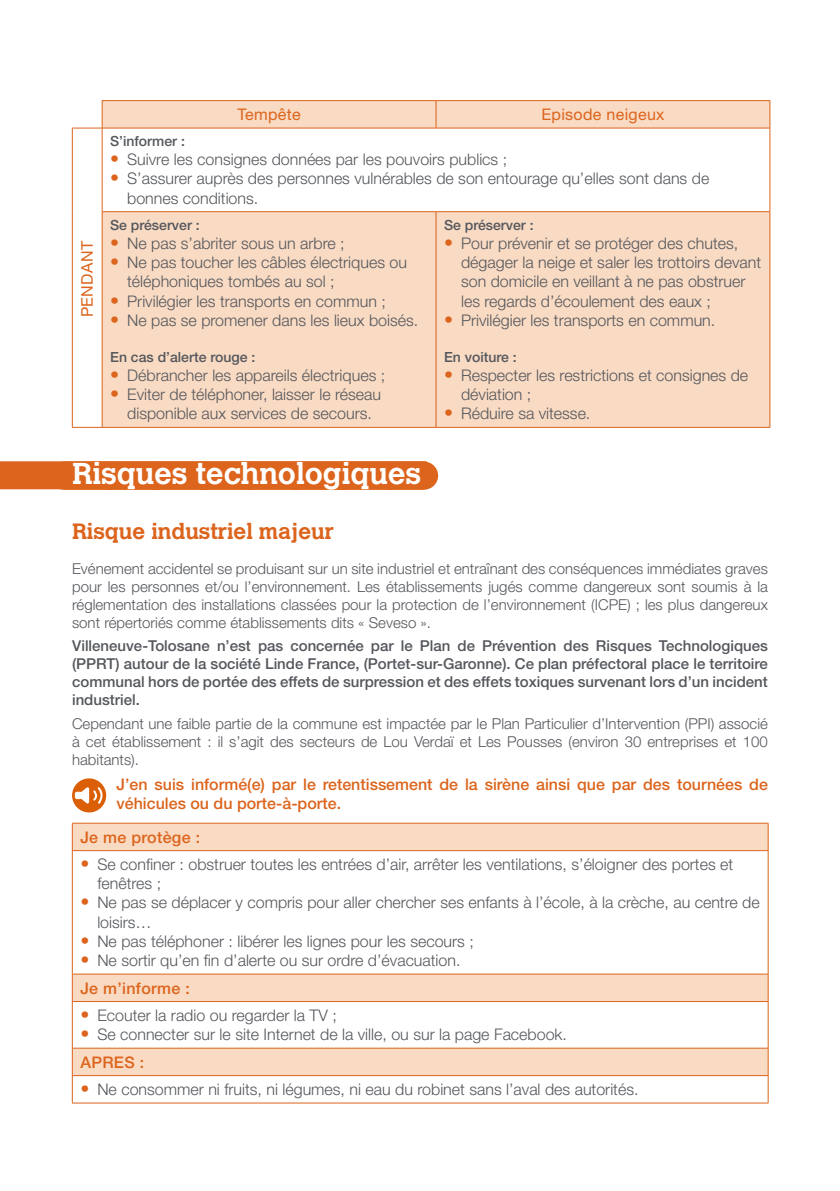
<style>
.page{position:relative;width:840px;height:1191px;background:#fff}
.page>*{position:absolute;margin:0;border:0;box-sizing:border-box;transform-origin:0 0}
.titres_lignes_orange{font:700 30px "Calvert";color:#fff}
.titre_orange_11pts{font:700 22px "Calvert";color:#dc641c}
.t1{font:300 16px/19.2px "Helvetica Neue LT Std";color:#54575c}
.alerte_orange{font:500 16px/19.2px "Helvetica Neue LT Std";color:#dc641c}
.texte_bleu_8_ptsoran{font:500 16px "Helvetica Neue LT Std";letter-spacing:.02em;color:#dc641c}
.Tableau_titres{font:16px "Helvetica Neue LT Std";letter-spacing:.02em;color:#dc641c}
.Texte_7_5_pts_paragr{font:300 15px/18px "Helvetica Neue LT Std";color:#54575c;text-align:justify}
.Texte_7_5_pts_paragr-2{font:500 15px/18px "Helvetica Neue LT Std";color:#54575c;text-align:justify}
.Tableau_bold{font:500 14px "Helvetica Neue LT Std";color:#54575c}
.s1{font-size:18px;color:#dc641c}
</style>
<div class="page">
<div style="left:0;top:461px;width:426px;height:28px;background:#dc641c"></div>
<svg style="left:103px;top:101px;width:666px;height:326px;fill:#f9dac3"></svg>
<svg style="left:435px;top:101px;width:1px;height:27px"></svg>
<hr style="left:436px;top:211px;width:333px;height:1px;background:#dc641c">
<hr style="left:102px;top:211px;width:334px;height:1px;background:#dc641c">
<hr style="left:435px;top:212px;width:1px;height:215px;background:#dc641c">
<hr style="left:102px;top:100px;width:334px;height:1px;background:#dc641c">
<svg style="left:102px;top:101px;width:1px;height:27px"></svg>
<hr style="left:436px;top:100px;width:333px;height:1px;background:#dc641c">
<svg style="left:769px;top:101px;width:1px;height:27px"></svg>
<hr style="left:102px;top:128px;width:1px;height:83px;background:#dc641c">
<hr style="left:102px;top:212px;width:1px;height:215px;background:#dc641c">
<hr style="left:72px;top:128px;width:30px;height:1px;background:#dc641c">
<hr style="left:72px;top:128px;width:1px;height:84px;background:#dc641c">
<hr style="left:102px;top:128px;width:334px;height:1px;background:#dc641c">
<hr style="left:436px;top:128px;width:333px;height:1px;background:#dc641c">
<hr style="left:769px;top:128px;width:1px;height:83px;background:#dc641c">
<hr style="left:72px;top:212px;width:1px;height:215px;background:#dc641c">
<hr style="left:769px;top:212px;width:1px;height:215px;background:#dc641c">
<hr style="left:72px;top:427px;width:30px;height:1px;background:#dc641c">
<hr style="left:102px;top:427px;width:334px;height:1px;background:#dc641c">
<hr style="left:436px;top:427px;width:333px;height:1px;background:#dc641c">
<svg style="left:73px;top:824px;width:694px;height:251px"></svg>
<hr style="left:72px;top:823px;width:696px;height:1px;background:#dc641c">
<svg style="left:72px;top:823px;width:1px;height:27px"></svg>
<svg style="left:767px;top:823px;width:1px;height:27px"></svg>
<hr style="left:72px;top:850px;width:696px;height:1px;background:#dc641c">
<hr style="left:72px;top:851px;width:1px;height:122px;background:#dc641c">
<hr style="left:767px;top:851px;width:1px;height:122px;background:#dc641c">
<hr style="left:72px;top:973px;width:696px;height:1px;background:#dc641c">
<svg style="left:72px;top:974px;width:1px;height:27px"></svg>
<svg style="left:767px;top:974px;width:1px;height:27px"></svg>
<hr style="left:72px;top:1001px;width:696px;height:1px;background:#dc641c">
<hr style="left:72px;top:1001px;width:1px;height:47px;background:#dc641c">
<hr style="left:767px;top:1001px;width:1px;height:47px;background:#dc641c">
<hr style="left:72px;top:1047px;width:696px;height:1px;background:#dc641c">
<hr style="left:72px;top:1075px;width:696px;height:1px;background:#dc641c">
<svg style="left:72px;top:1048px;width:1px;height:54px"></svg>
<svg style="left:767px;top:1048px;width:1px;height:54px"></svg>
<hr style="left:72px;top:1102px;width:696px;height:1px;background:#dc641c">
<div style="left:72px;top:778px;width:34px;height:34px;background:#da5f06;border-radius:50%"></div>
<div style="left:75px;top:791px;width:7px;height:8px;background:#fff;border-radius:2px"></div>
<svg style="left:78px;top:786px;width:27px;height:19px"></svg>
<p class="Tableau_titres" style="left:78px;top:317px;width:77px;rotate:-90deg">PENDANT</p>
<p class="Tableau_titres" style="left:237px;top:105px;width:65px">Tempête</p>
<p class="Tableau_titres" style="left:541px;top:105px;width:125px">Episode neigeux</p>
<p class="Tableau_bold" style="left:110px;top:133px;width:76px">S’informer :</p>
<p class="t1" style="left:110px;top:150px;width:398px"><span class="s1">•</span> Suivre les consignes données par les pouvoirs publics ;</p>
<p class="t1" style="left:127px;top:169px;width:583px;text-indent:-17px"><span class="s1">•</span> S’assurer auprès des personnes vulnérables de son entourage qu’elles sont dans de bonnes conditions.</p>
<p class="Tableau_bold" style="left:110px;top:216px;width:91px">Se préserver :</p>
<p class="t1" style="left:110px;top:233px;width:236px"><span class="s1">•</span> Ne pas s’abriter sous un arbre ;</p>
<p class="t1" style="left:127px;top:252px;width:281px;text-indent:-17px"><span class="s1">•</span> Ne pas toucher les câbles électriques ou téléphoniques tombés au sol ;</p>
<p class="t1" style="left:110px;top:291px;width:277px"><span class="s1">•</span> Privilégier les transports en commun ;</p>
<p class="t1" style="left:110px;top:310px;width:309px"><span class="s1">•</span> Ne pas se promener dans les lieux boisés.</p>
<p class="Tableau_bold" style="left:110px;top:348px;width:147px">En cas d’alerte rouge :</p>
<p class="t1" style="left:110px;top:365px;width:276px"><span class="s1">•</span> Débrancher les appareils électriques ;</p>
<p class="t1" style="left:110px;top:384px;width:272px;text-align:center"><span class="s1">•</span> Eviter de téléphoner, laisser le réseau disponible aux services de secours.</p>
<p class="Tableau_bold" style="left:444px;top:216px;width:91px">Se préserver :</p>
<p class="t1" style="left:461px;top:233px;width:301px;text-indent:-17px"><span class="s1">•</span> Pour prévenir et se protéger des chutes, dégager la neige et saler les trottoirs devant son domicile en veillant à ne pas obstruer les regards d’écoulement des eaux ;</p>
<p class="t1" style="left:444px;top:310px;width:272px"><span class="s1">•</span> Privilégier les transports en commun.</p>
<p class="Tableau_bold" style="left:444px;top:348px;width:74px">En voiture :</p>
<p class="t1" style="left:461px;top:365px;width:288px;text-indent:-17px"><span class="s1">•</span> Respecter les restrictions et consignes de déviation ;</p>
<p class="t1" style="left:444px;top:404px;width:148px"><span class="s1">•</span> Réduire sa vitesse.</p>
<p class="titres_lignes_orange" style="left:72px;top:454px;width:350px">Risques technologiques</p>
<p class="titre_orange_11pts" style="left:72px;top:517px;width:263px">Risque industriel majeur</p>
<p class="Texte_7_5_pts_paragr" style="left:72px;top:559px;width:697px">Evénement accidentel se produisant sur un site industriel et entraînant des conséquences immédiates graves pour les personnes et/ou l’environnement. Les établissements jugés comme dangereux sont soumis à la réglementation des installations classées pour la protection de l’environnement (ICPE) ; les plus dangereux sont répertoriés comme établissements dits « Seveso ».</p>
<p class="Texte_7_5_pts_paragr-2" style="left:72px;top:637px;width:697px">Villeneuve-Tolosane n’est pas concernée par le Plan de Prévention des Risques Technologiques (PPRT) autour de la société Linde France, (Portet-sur-Garonne). Ce plan préfectoral place le territoire communal hors de portée des effets de surpression et des effets toxiques survenant lors d’un incident industriel.</p>
<p class="Texte_7_5_pts_paragr" style="left:72px;top:714px;width:697px">Cependant une faible partie de la commune est impactée par le Plan Particulier d’Intervention (PPI) associé à cet établissement : il s’agit des secteurs de Lou Verdaï et Les Pousses (environ 30 entreprises et 100 habitants).</p>
<p class="alerte_orange" style="left:116px;top:774px;width:652px">J’en suis informé(e) par le retentissement de la sirène ainsi que par des tournées de véhicules ou du porte-à-porte.</p>
<p class="texte_bleu_8_ptsoran" style="left:80px;top:827px;width:121px">Je me protège :</p>
<p class="t1" style="left:97px;top:854px;width:637px;text-indent:-17px"><span class="s1">•</span> Se confiner : obstruer toutes les entrées d’air, arrêter les ventilations, s’éloigner des portes et fenêtres ;</p>
<p class="t1" style="left:97px;top:893px;width:663px;text-indent:-17px"><span class="s1">•</span> Ne pas se déplacer y compris pour aller chercher ses enfants à l’école, à la crèche, au centre de loisirs…</p>
<p class="t1" style="left:80px;top:931px;width:395px"><span class="s1">•</span> Ne pas téléphoner : libérer les lignes pour les secours ;</p>
<p class="t1" style="left:80px;top:950px;width:381px"><span class="s1">•</span> Ne sortir qu’en fin d’alerte ou sur ordre d’évacuation.</p>
<p class="texte_bleu_8_ptsoran" style="left:80px;top:978px;width:111px">Je m’informe :</p>
<p class="t1" style="left:80px;top:1005px;width:258px"><span class="s1">•</span> Ecouter la radio ou regarder la TV ;</p>
<p class="t1" style="left:80px;top:1024px;width:488px"><span class="s1">•</span> Se connecter sur le site Internet de la ville, ou sur la page Facebook.</p>
<p class="texte_bleu_8_ptsoran" style="left:80px;top:1052px;width:65px">APRES :</p>
<p class="t1" style="left:80px;top:1079px;width:559px"><span class="s1">•</span> Ne consommer ni fruits, ni légumes, ni eau du robinet sans l’aval des autorités.</p>
</div>
